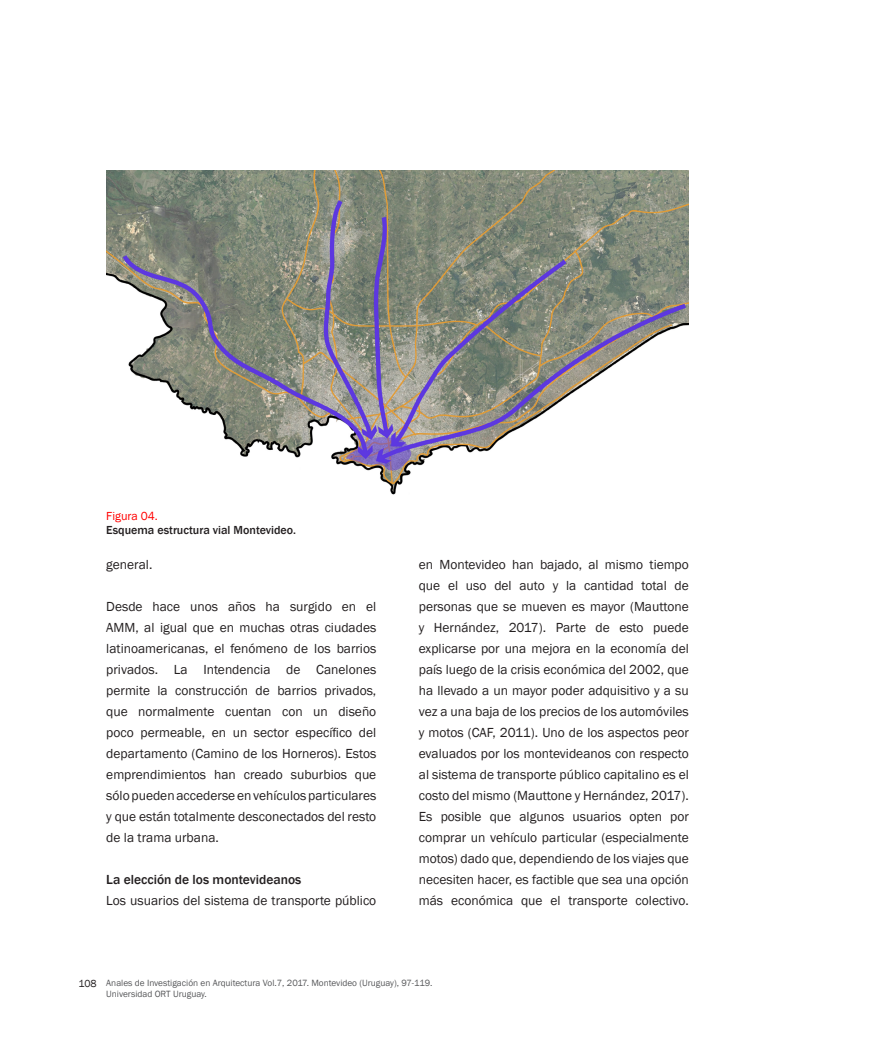
<style>
.page{position:relative;width:893px;height:1063px;background:#fff}
.page>*{position:absolute;margin:0;border:0;box-sizing:border-box;transform-origin:0 0}
.textos{font:13.5px/21px "Franklin Gothic";color:#231f20;text-align:justify}
.textos-2{font:500 13.5px "Franklin Gothic";color:#231f20}
.t1{font:500 12px "Franklin Gothic";color:#231f20}
.t2{font:12px "Franklin Gothic";color:#f00}
.t3{font:9.3px/11.1px "Franklin Gothic";color:#57585a}
.s1{font-size:10.5px;color:#231f20}
</style>
<div class="page">
<img style="left:106px;top:170px;width:583px;height:325px">
<p class="t2" style="left:106px;top:508px;width:53px">Figura 04.</p>
<p class="t1" style="left:106px;top:523px;width:191px">Esquema estructura vial Montevideo.</p>
<p class="textos" style="left:106px;top:554px;width:48px">general.</p>
<p class="textos" style="left:106px;top:596px;width:272px">Desde hace unos años ha surgido en el AMM, al igual que en muchas otras ciudades latinoamericanas, el fenómeno de los barrios privados. La Intendencia de Canelones permite la construcción de barrios privados, que normalmente cuentan con un diseño poco permeable, en un sector específico del departamento (Camino de los Horneros). Estos emprendimientos han creado suburbios que sólo pueden accederse en vehículos particulares y que están totalmente desconectados del resto de la trama urbana.</p>
<p class="textos-2" style="left:106px;top:871px;width:197px">La elección de los montevideanos</p>
<p class="textos" style="left:106px;top:890px;width:272px">Los usuarios del sistema de transporte público</p>
<p class="textos" style="left:419px;top:554px;width:272px">en Montevideo han bajado, al mismo tiempo que el uso del auto y la cantidad total de personas que se mueven es mayor (Mauttone y Hernández, 2017). Parte de esto puede explicarse por una mejora en la economía del país luego de la crisis económica del 2002, que ha llevado a un mayor poder adquisitivo y a su vez a una baja de los precios de los automóviles y motos (CAF, 2011). Uno de los aspectos peor evaluados por los montevideanos con respecto al sistema de transporte público capitalino es el costo del mismo (Mauttone y Hernández, 2017).<br>Es posible que algunos usuarios opten por comprar un vehículo particular (especialmente motos) dado que, dependiendo de los viajes que necesiten hacer, es factible que sea una opción más económica que el transporte colectivo.</p>
<p class="t3" style="left:106px;top:978px;width:328px;text-indent:-28px"><span class="s1">108</span> Anales de Investigación en Arquitectura Vol.7, 2017. Montevideo (Uruguay), 97-119.<br>Universidad ORT Uruguay.</p>
</div>
